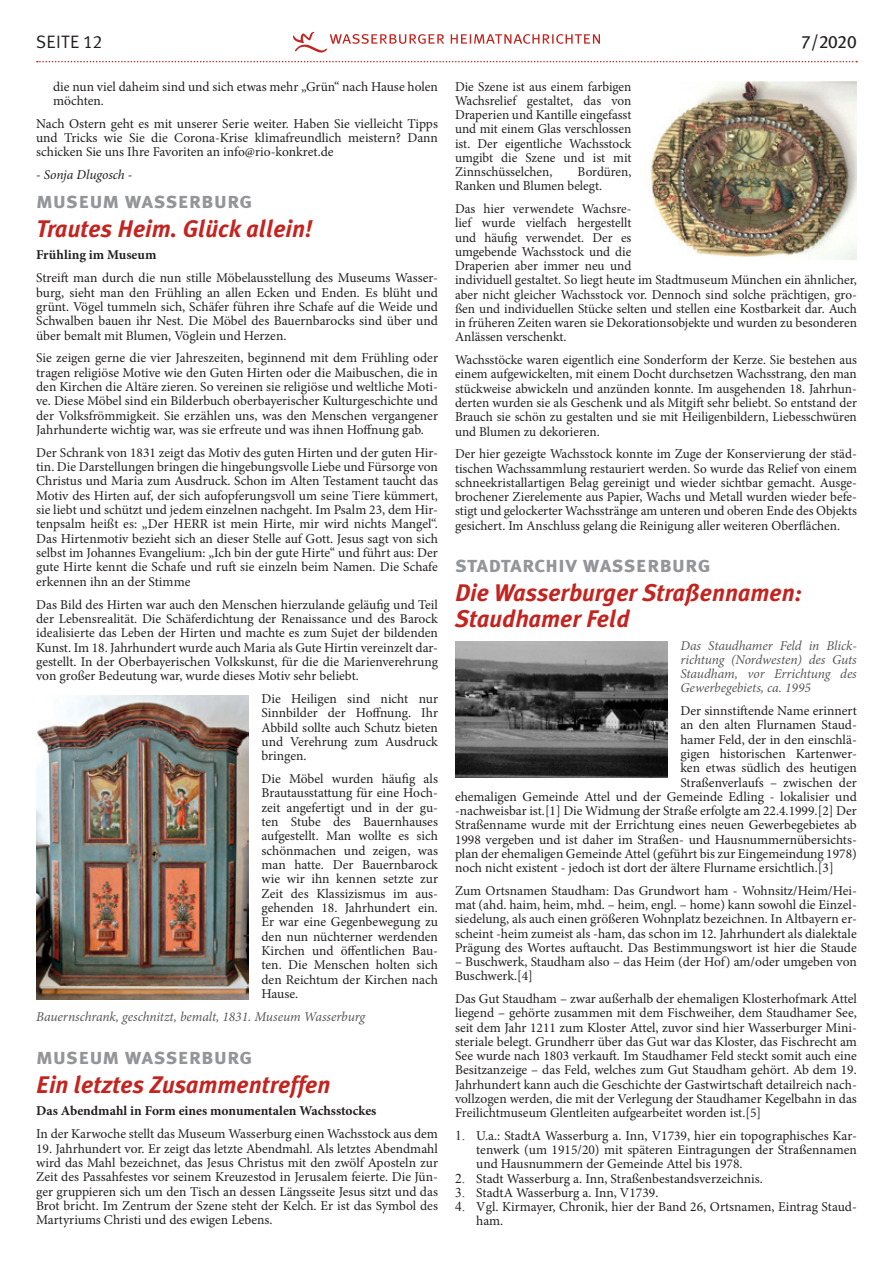
<style>
.page{position:relative;width:893px;height:1263px;background:#fff}
.page>*{position:absolute;margin:0;border:0;box-sizing:border-box;transform-origin:0 0}
.t1{font:italic 700 24px/26.2px "Meta Plus";color:#c4241f}
.t2{font:22.5px "Meta Plus Bold Caps";color:#939598}
.t3{font:18px "Meta Plus Normal";letter-spacing:.01em;color:#231f20}
.t4{font:18px "Meta Plus Book Caps";color:#231f20}
.t5{font:13.5px/14.2px "Minion Pro";color:#231f20;text-align:justify}
.t6{font:italic 13.5px/14.2px "Minion Pro";letter-spacing:-.005em;color:#57585a;text-align:justify}
.t7{font:700 13.5px "Minion Pro";color:#231f20}
.t8{font:italic 13.5px "Minion Pro";letter-spacing:-.005em;color:#231f20}
.s1{font-family:"Meta Plus Normal Caps"}
.s2{font-family:"Times New Roman"}
</style>
<div class="page">
<svg style="left:37px;top:61px;width:820px;height:1px"></svg>
<svg style="left:293px;top:32px;width:307px;height:21px"></svg>
<img style="left:36px;top:695px;width:213px;height:304px">
<img style="left:650px;top:81px;width:207px;height:178px">
<img style="left:455px;top:641px;width:213px;height:136px">
<h3 class="t3" style="left:36px;top:32px;width:68px">SEITE <span class="s1">12</span></h3>
<h3 class="t4" style="left:801px;top:32px;width:57px">7/2020</h3>
<p class="t5" style="left:53px;top:79px;width:386px">die nun viel daheim sind und sich etwas mehr „Grün“ nach Hause holen möchten.</p>
<p class="t5" style="left:36px;top:116px;width:403px">Nach Ostern geht es mit unserer Serie weiter. Haben Sie vielleicht Tipps und Tricks wie Sie die Corona-Krise klimafreundlich meistern? Dann schicken Sie uns Ihre Favoriten an info@rio-konkret.de</p>
<p class="t8" style="left:36px;top:166px;width:98px">- Sonja Dlugosch -</p>
<h2 class="t2" style="left:36px;top:187px;width:218px">museum wasserburg</h2>
<h1 class="t1" style="left:36px;top:215px;width:278px">Trautes Heim. Glück allein!</h1>
<p class="t7" style="left:36px;top:246px;width:122px">Frühling im Museum</p>
<p class="t5" style="left:36px;top:271px;width:403px">Streift man durch die nun stille Möbelausstellung des Museums Wasser&shy;burg, sieht man den Frühling an allen Ecken und Enden. Es blüht und grünt. Vögel tummeln sich, Schäfer führen ihre Schafe auf die Weide und Schwalben bauen ihr Nest. Die Möbel des Bauernbarocks sind über und über bemalt mit Blumen, Vöglein und Herzen.</p>
<p class="t5" style="left:36px;top:351px;width:403px">Sie zeigen gerne die vier Jahreszeiten, beginnend mit dem Frühling oder tragen religiöse Motive wie den Guten Hirten oder die Maibuschen, die in den Kirchen die Altäre zieren. So vereinen sie religiöse und weltliche Moti&shy;ve. Diese Möbel sind ein Bilderbuch oberbayerischer Kulturgeschichte und der Volksfrömmigkeit. Sie erzählen uns, was den Menschen vergangener Jahrhunderte wichtig war, was sie erfreute und was ihnen Hoffnung gab.</p>
<p class="t5" style="left:36px;top:445px;width:403px">Der Schrank von 1831 zeigt das Motiv des guten Hirten und der guten Hir&shy;tin. Die Darstellungen bringen die hingebungsvolle Liebe und Fürsorge von Christus und Maria zum Ausdruck. Schon im Alten Testament taucht das Motiv des Hirten auf, der sich aufopferungsvoll um seine Tiere kümmert, sie liebt und schützt und jedem einzelnen nachgeht. Im Psalm 23, dem Hir&shy;tenpsalm heißt es: „Der HERR ist mein Hirte, mir wird nichts Mangel“.<br>Das Hirtenmotiv bezieht sich an dieser Stelle auf Gott. Jesus sagt von sich selbst im Johannes Evangelium: „Ich bin der gute Hirte“ und führt aus: Der gute Hirte kennt die Schafe und ruft sie einzeln beim Namen. Die Schafe erkennen ihn an der Stimme</p>
<p class="t5" style="left:36px;top:597px;width:403px">Das Bild des Hirten war auch den Menschen hierzulande geläufig und Teil der Lebensrealität. Die Schäferdichtung der Renaissance und des Barock idealisierte das Leben der Hirten und machte es zum Sujet der bildenden Kunst. Im 18. Jahrhundert wurde auch Maria als Gute Hirtin vereinzelt dar&shy;gestellt. In der Oberbayerischen Volkskunst, für die die Marienverehrung von großer Bedeutung war, wurde dieses Motiv sehr beliebt.</p>
<p class="t5" style="left:261px;top:692px;width:178px">Die Heiligen sind nicht nur Sinnbilder der Hoffnung. Ihr Abbild sollte auch Schutz bieten und Verehrung zum Ausdruck bringen.</p>
<p class="t5" style="left:261px;top:772px;width:178px">Die Möbel wurden häufig als Brautausstattung für eine Hoch&shy;zeit angefertigt und in der gu&shy;ten Stube des Bauernhauses aufgestellt. Man wollte es sich schönmachen und zeigen, was man hatte. Der Bauernbarock wie wir ihn kennen setzte zur Zeit des Klassizismus im aus&shy;gehenden 18. Jahrhundert ein.<br>Er war eine Gegenbewegung zu den nun nüchterner werdenden Kirchen und öffentlichen Bau&shy;ten. Die Menschen holten sich den Reichtum der Kirchen nach Hause.</p>
<p class="t6" style="left:36px;top:1009px;width:331px">Bauernschrank, geschnitzt, bemalt, 1831. Museum Wasserburg</p>
<h2 class="t2" style="left:36px;top:1043px;width:218px">museum wasserburg</h2>
<h1 class="t1" style="left:36px;top:1071px;width:296px">Ein letztes Zusammentreffen</h1>
<p class="t7" style="left:36px;top:1101px;width:342px">Das Abendmahl in Form eines monumentalen Wachsstockes</p>
<p class="t5" style="left:36px;top:1127px;width:403px">In der Karwoche stellt das Museum Wasserburg einen Wachsstock aus dem</p>
<p class="t5" style="left:36px;top:1141px;width:403px">19. Jahrhundert vor. Er zeigt das letzte Abendmahl. Als letztes Abendmahl wird das Mahl bezeichnet, das Jesus Christus mit den zwölf Aposteln zur Zeit des Passahfestes vor seinem Kreuzestod in Jerusalem feierte. Die Jün&shy;ger gruppieren sich um den Tisch an dessen Längsseite Jesus sitzt und das Brot bricht. Im Zentrum der Szene steht der Kelch. Er ist das Symbol des Martyriums Christi und des ewigen Lebens.</p>
<p class="t5" style="left:455px;top:79px;width:178px">Die Szene ist aus einem farbigen Wachsrelief gestaltet, das von Draperien und Kantille eingefasst und mit einem Glas verschlossen ist. Der eigentliche Wachsstock umgibt die Szene und ist mit Zinnschüsselchen,</p>
<p class="t5" style="left:455px;top:165px;width:178px;text-indent:123px">Bordüren,<br>Ranken und Blumen belegt.</p>
<p class="t5" style="left:455px;top:202px;width:403px;text-align:left">Das hier verwendete Wachsre-<br>lief wurde vielfach hergestellt<br>und häufig verwendet. Der es<br>umgebende Wachsstock und die<br>Draperien aber immer neu und<br>individuell gestaltet. So liegt heute im Stadtmuseum München ein ähnlicher, aber nicht gleicher Wachsstock vor. Dennoch sind solche prächtigen, gro&shy;ßen und individuellen Stücke selten und stellen eine Kostbarkeit dar. Auch in früheren Zeiten waren sie Dekorationsobjekte und wurden zu besonderen Anlässen verschenkt.</p>
<p class="t5" style="left:455px;top:353px;width:403px">Wachsstöcke waren eigentlich eine Sonderform der Kerze. Sie bestehen aus einem aufgewickelten, mit einem Docht durchsetzen Wachsstrang, den man stückweise abwickeln und anzünden konnte. Im ausgehenden 18. Jahrhun&shy;derten wurden sie als Geschenk und als Mitgift sehr beliebt. So entstand der Brauch sie schön zu gestalten und sie mit Heiligenbildern, Liebesschwüren und Blumen zu dekorieren.</p>
<p class="t5" style="left:455px;top:447px;width:403px">Der hier gezeigte Wachsstock konnte im Zuge der Konservierung der städ&shy;tischen Wachssammlung restauriert werden. So wurde das Relief von einem schneekristallartigen Belag gereinigt und wieder sichtbar gemacht. Ausge&shy;brochener Zierelemente aus Papier, Wachs und Metall wurden wieder befe&shy;stigt und gelockerter Wachsstränge am unteren und oberen Ende des Objekts gesichert. Im Anschluss gelang die Reinigung aller weiteren Oberflächen.</p>
<h2 class="t2" style="left:455px;top:551px;width:257px">stadtarchiv wasserburg</h2>
<h1 class="t1" style="left:455px;top:579px;width:349px">Die Wasserburger Straßennamen:<br>Staudhamer Feld</h1>
<p class="t6" style="left:680px;top:638px;width:178px">Das Staudhamer Feld in Blick&shy;richtung (Nordwesten) des Guts Staudham, vor Errichtung des Gewerbegebiets, ca. 1995</p>
<p class="t5" style="left:680px;top:704px;width:178px">Der sinnstiftende Name erinnert</p>
<p class="t5" style="left:680px;top:718px;width:178px">an den alten Flurnamen Staud-</p>
<p class="t5" style="left:680px;top:732px;width:178px">hamer Feld, der in den einschlä-</p>
<p class="t5" style="left:680px;top:747px;width:178px">gigen historischen Kartenwer-</p>
<p class="t5" style="left:680px;top:761px;width:178px">ken etwas südlich des heutigen</p>
<p class="t5" style="left:680px;top:775px;width:178px">Straßenverlaufs – zwischen der</p>
<p class="t5" style="left:455px;top:789px;width:403px">ehemaligen Gemeinde Attel und der Gemeinde Edling - lokalisier und</p>
<p class="t5" style="left:455px;top:804px;width:403px">-nachweisbar ist.[1] Die Widmung der Straße erfolgte am 22.4.1999.[2] Der</p>
<p class="t5" style="left:455px;top:818px;width:403px">Straßenname wurde mit der Errichtung eines neuen Gewerbegebietes ab</p>
<p class="t5" style="left:455px;top:832px;width:403px">1998 vergeben und ist daher im Straßen- und Hausnummernübersichts-</p>
<p class="t5" style="left:455px;top:846px;width:403px">plan der ehemaligen Gemeinde Attel (geführt bis zur Eingemeindung 1978)</p>
<p class="t5" style="left:455px;top:861px;width:380px">noch nicht existent - jedoch ist dort der ältere Flurname ersichtlich.[3]</p>
<p class="t5" style="left:455px;top:883px;width:403px">Zum Ortsnamen Staudham: Das Grundwort ham - Wohnsitz/Heim/Hei&shy;mat (ahd. haim, heim, mhd. – heim, engl. – home) kann sowohl die Einzel&shy;siedelung, als auch einen größeren Wohnplatz bezeichnen. In Altbayern er&shy;scheint -heim zumeist als -ham, das schon im 12. Jahrhundert als dialektale Prägung des Wortes auftaucht. Das Bestimmungswort ist hier die Staude</p>
<p class="t5" style="left:455px;top:955px;width:403px">– Buschwerk, Staudham also – das Heim (der Hof) am/oder umgeben von<br>Buschwerk.[4]</p>
<p class="t5" style="left:455px;top:992px;width:403px">Das Gut Staudham – zwar außerhalb der ehemaligen Klosterhofmark Attel liegend – gehörte zusammen mit dem Fischweiher, dem Staudhamer See, seit dem Jahr 1211 zum Kloster Attel, zuvor sind hier Wasserburger Mini&shy;steriale belegt. Grundherr über das Gut war das Kloster, das Fischrecht am See wurde nach 1803 verkauft. Im Staudhamer Feld steckt somit auch eine Besitzanzeige – das Feld, welches zum Gut Staudham gehört. Ab dem 19.<br>Jahrhundert kann auch die Geschichte der Gastwirtschaft detailreich nach&shy;vollzogen werden, die mit der Verlegung der Staudhamer Kegelbahn in das Freilichtmuseum Glentleiten aufgearbeitet worden ist.[5]</p>
<p class="t5" style="left:476px;top:1128px;width:382px;text-indent:-21px"><span class="s2">1.</span> U.a.: StadtA Wasserburg a. Inn, V1739, hier ein topographisches Kar&shy;tenwerk (um 1915/20) mit späteren Eintragungen der Straßennamen und Hausnummern der Gemeinde Attel bis 1978.</p>
<p class="t5" style="left:455px;top:1171px;width:309px"><span class="s2">2.</span> Stadt Wasserburg a. Inn, Straßenbestandsverzeichnis.</p>
<p class="t5" style="left:455px;top:1185px;width:205px"><span class="s2">3.</span> StadtA Wasserburg a. Inn, V1739.</p>
<p class="t5" style="left:476px;top:1200px;width:382px;text-indent:-21px"><span class="s2">4.</span> Vgl. Kirmayer, Chronik, hier der Band 26, Ortsnamen, Eintrag Staud&shy;ham.</p>
</div>
